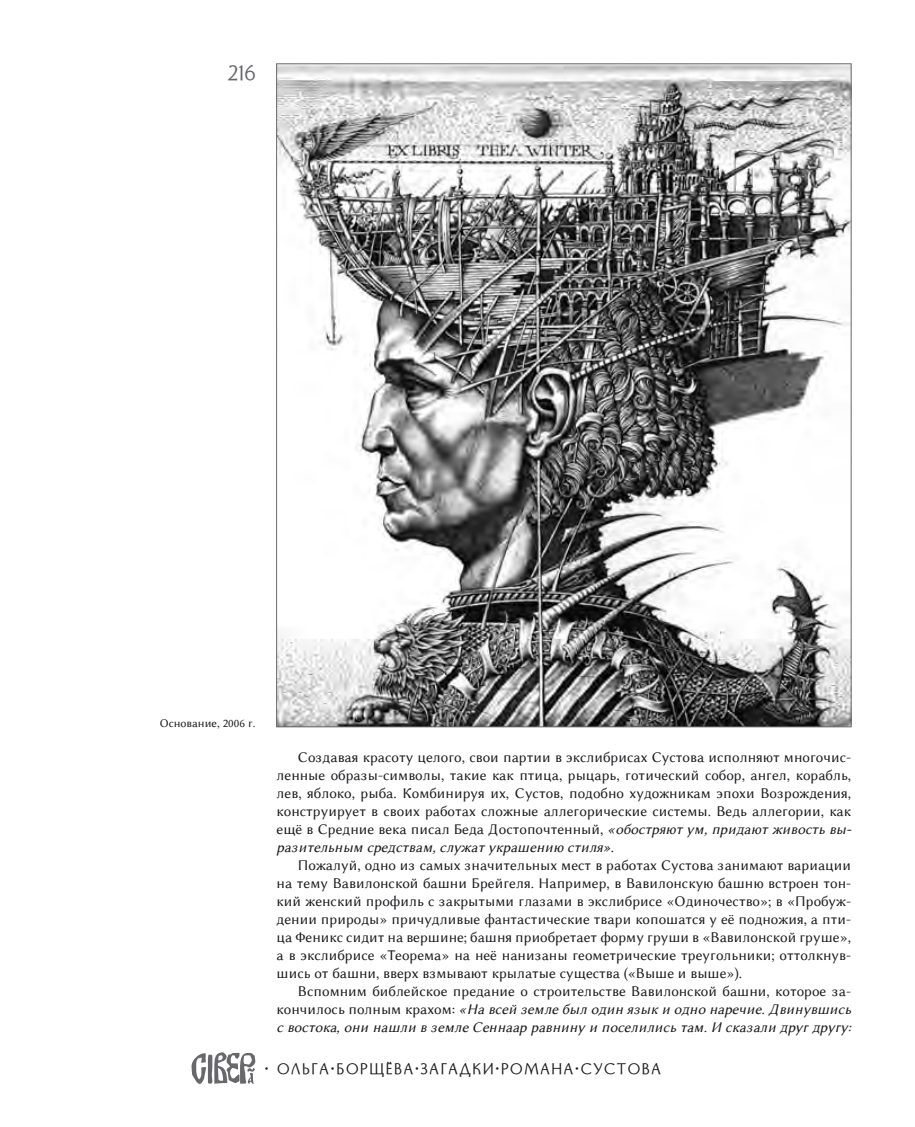
<style>
.page{position:relative;width:915px;height:1127px;background:#fff}
.page>*{position:absolute;margin:0;border:0;box-sizing:border-box;transform-origin:0 0}
.t1{font:21px "Statut";color:#68676c}
.TEXT{font:15px/18px "Lin Biolinum";color:#1b1c20;text-align:justify}
.TEXT-2{font:15px/18px "Lin Biolinum I";color:#1b1c20;text-align:justify}
.t2{font:15px "Statut";letter-spacing:.15em;color:#1b1c20}
._03_Pictures_podp{font:12px "Lin Biolinum";color:#1b1c20}
.s1{font-family:"Lin Biolinum I"}
.s2{font-family:"Lin Biolinum"}
</style>
<div class="page">
<svg style="left:191px;top:1052px;width:64px;height:32px"></svg>
<img style="left:278px;top:65px;width:571px;height:660px">
<h1 class="t1" style="left:228px;top:60px;width:29px">216</h1>
<p class="_03_Pictures_podp" style="left:160px;top:716px;width:97px">Основание, 2006 г.</p>
<p class="TEXT" style="left:276px;top:748px;width:576px;text-indent:21px">Создавая красоту целого, свои партии в экслибрисах Сустова исполняют многочис&shy;ленные образы-символы, такие как птица, рыцарь, готический собор, ангел, корабль, лев, яблоко, рыба. Комбинируя их, Сустов, подобно художникам эпохи Возрождения, конструирует в своих работах сложные аллегорические системы. Ведь аллегории, как ещё в Средние века писал Беда Достопочтенный, <span class="s1">«обостряют ум, придают живость вы&shy;разительным средствам, служат украшению стиля»</span>.</p>
<p class="TEXT" style="left:276px;top:856px;width:576px;text-indent:21px">Пожалуй, одно из самых значительных мест в работах Сустова занимают вариации на тему Вавилонской башни Брейгеля. Например, в Вавилонскую башню встроен тон&shy;кий женский профиль с закрытыми глазами в экслибрисе «Одиночество»; в «Пробуж&shy;дении природы» причудливые фантастические твари копошатся у её подножия, а пти&shy;ца Феникс сидит на вершине; башня приобретает форму груши в «Вавилонской груше», а в экслибрисе «Теорема» на неё нанизаны геометрические треугольники; оттолкнув&shy;шись от башни, вверх взмывают крылатые существа («Выше и выше»).</p>
<p class="TEXT-2" style="left:276px;top:982px;width:576px;text-indent:21px"><span class="s2">Вспомним библейское предание о строительстве Вавилонской башни, которое за&shy;кончилось полным крахом:</span> «На всей земле был один язык и одно наречие. Двинувшись с востока, они нашли в земле Сеннаар равнину и поселились там. И сказали друг другу:</p>
<p class="t2" style="left:264px;top:1060px;width:397px">• ОЛЬГА•БОРЩЁВА•ЗАГАДКИ•РОМАНА•СУСТОВА</p>
</div>
